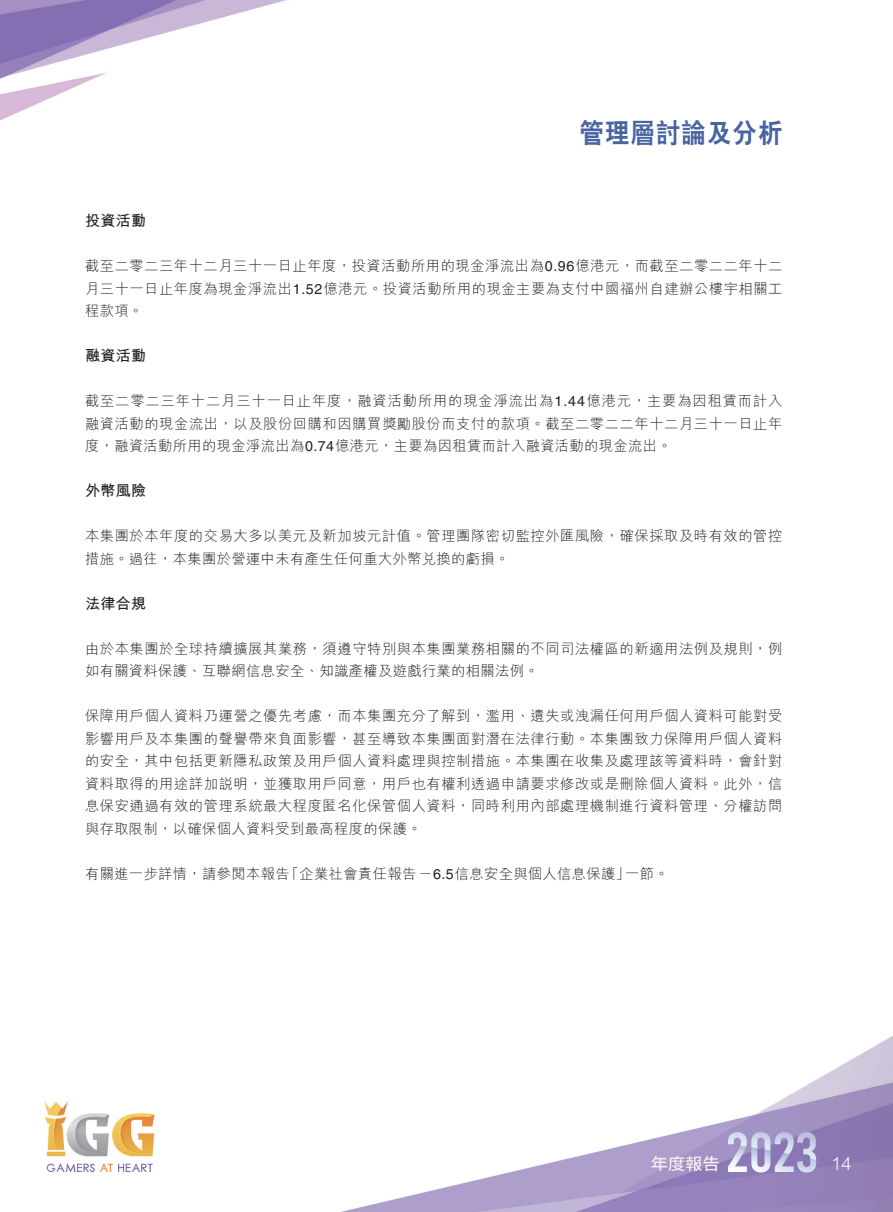
<style>
.page{position:relative;width:893px;height:1212px;background:#fff}
.page>*{position:absolute;margin:0;border:0;box-sizing:border-box;transform-origin:0 0}
.t1{font:800 27px "C Hei 2 HK";letter-spacing:.05em;color:#4864a1;scale:.9 1}
.t2{font:300 18px "M Hei HK";color:#fff}
.t3{font:700 15px "M Hei HK";letter-spacing:.03em;color:#231f20}
.t4{font:300 14.25px/22.5px "M Hei HK";letter-spacing:.04em;color:#231f20;text-align:justify}
.s1{font-family:"Helvetica LT Std";font-weight:400}
</style>
<div class="page">
<img style="left:0;top:0;width:893px;height:1212px">
<h1 class="t1" style="left:579px;top:115px;width:227px">管理層討論及分析</h1>
<p class="t3" style="left:85px;top:210px;width:63px">投資活動</p>
<p class="t4" style="left:85px;top:254px;width:699px">截至二零二三年十二月三十一日止年度，投資活動所用的現金淨流出為<span class="s1">0.96</span>億港元，而截至二零二二年十二月三十一日止年度為現金淨流出<span class="s1">1.52</span>億港元。投資活動所用的現金主要為支付中國福州自建辦公樓宇相關工程款項。</p>
<p class="t3" style="left:85px;top:345px;width:63px">融資活動</p>
<p class="t4" style="left:85px;top:389px;width:699px">截至二零二三年十二月三十一日止年度，融資活動所用的現金淨流出為<span class="s1">1.44</span>億港元，主要為因租賃而計入融資活動的現金流出，以及股份回購和因購買獎勵股份而支付的款項。截至二零二二年十二月三十一日止年度，融資活動所用的現金淨流出為<span class="s1">0.74</span>億港元，主要為因租賃而計入融資活動的現金流出。</p>
<p class="t3" style="left:85px;top:480px;width:63px">外幣風險</p>
<p class="t4" style="left:85px;top:524px;width:699px">本集團於本年度的交易大多以美元及新加坡元計值。管理團隊密切監控外匯風險，確保採取及時有效的管控措施。過往，本集團於營運中未有產生任何重大外幣兌換的虧損。</p>
<p class="t3" style="left:85px;top:592px;width:63px">法律合規</p>
<p class="t4" style="left:85px;top:637px;width:699px">由於本集團於全球持續擴展其業務，須遵守特別與本集團業務相關的不同司法權區的新適用法例及規則，例如有關資料保護、互聯網信息安全、知識產權及遊戲行業的相關法例。</p>
<p class="t4" style="left:85px;top:704px;width:699px">保障用戶個人資料乃運營之優先考慮，而本集團充分了解到，濫用、遺失或洩漏任何用戶個人資料可能對受影響用戶及本集團的聲譽帶來負面影響，甚至導致本集團面對潛在法律行動。本集團致力保障用戶個人資料的安全，其中包括更新隱私政策及用戶個人資料處理與控制措施。本集團在收集及處理該等資料時，會針對資料取得的用途詳加說明，並獲取用戶同意，用戶也有權利透過申請要求修改或是刪除個人資料。此外，信息保安通過有效的管理系統最大程度匿名化保管個人資料，同時利用內部處理機制進行資料管理、分權訪問與存取限制，以確保個人資料受到最高程度的保護。</p>
<p class="t4" style="left:625px;top:862px;width:45px">一節。</p>
<p class="t4" style="left:85px;top:862px;width:206px">有關進一步詳情，請參閱本報告</p>
<p class="t4" style="left:285px;top:862px;width:347px">「企業社會責任報告－<span class="s1">6.5</span>信息安全與個人信息保護」</p>
<p class="t2" style="left:831px;top:1154px;width:22px">14</p>
</div>
